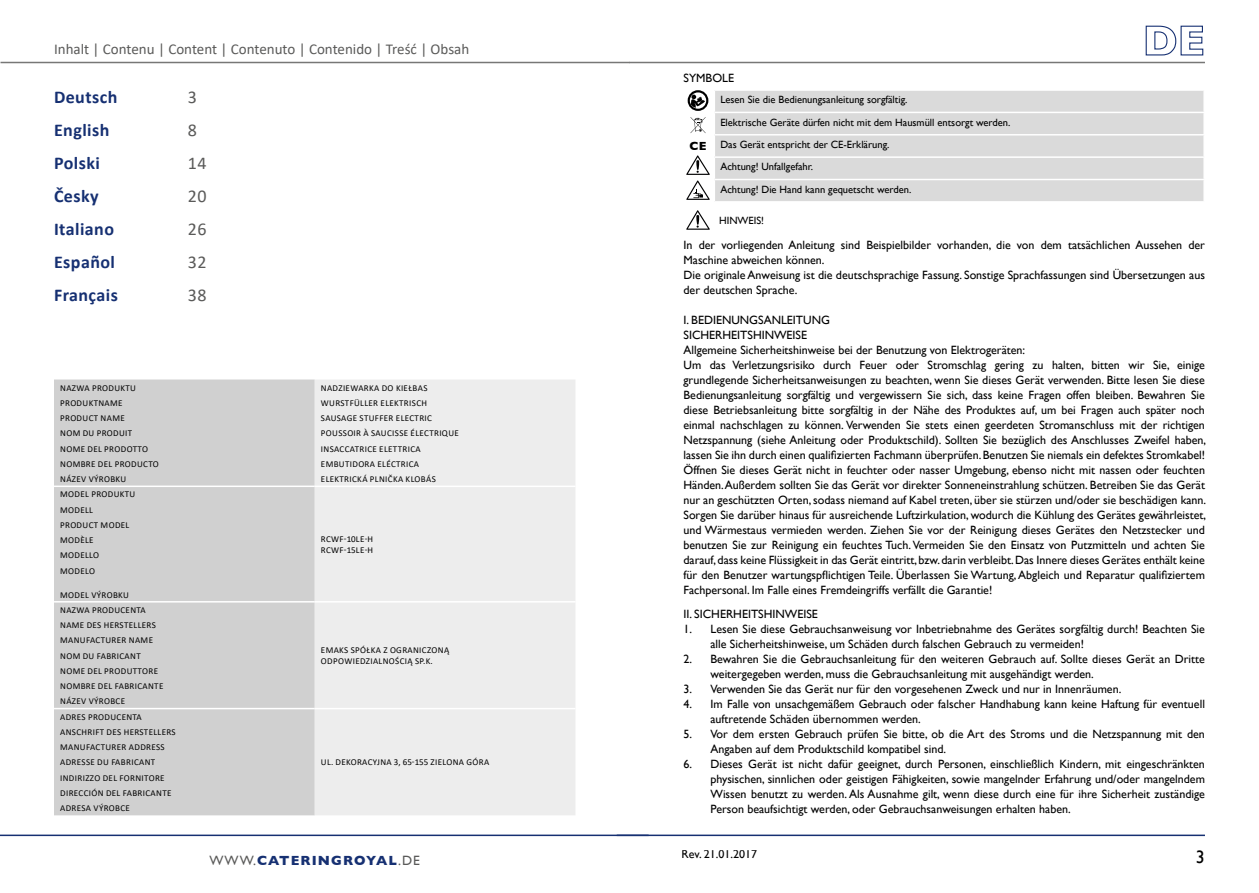
<style>
.page{position:relative;width:1259px;height:893px;background:#fff}
.page>*{position:absolute;margin:0;border:0;box-sizing:border-box;transform-origin:0 0}
.t1{font:700 18px/33px "Calibri";letter-spacing:.025em;color:#163072}
.t2{font:18px/33px "Calibri";letter-spacing:.025em;color:#5a5a59}
.t3{font:18px "Gill Sans";color:#000}
.t4{font:15px "Calibri";color:#5a5a59}
.t5{font:700 13.5px "Gill Sans";letter-spacing:.08em;color:#163072}
.t6{font:12px/15px "Gill Sans";color:#000}
.t7{font:700 12px "Gill Sans";color:#000}
.t8{font:10.5px/22.4px "Gill Sans";color:#000}
.t9{font:9px/15.3px "Calibri";letter-spacing:.04em;color:#000}
.s1{font-weight:400;color:#5a5a59}
</style>
<div class="page">
<hr style="left:0;top:62px;width:630px;height:1px;background:#777776">
<hr style="left:0;top:835px;width:648px;height:1px;background:#163072">
<svg style="left:1145px;top:25px;width:58px;height:31px"></svg>
<hr style="left:629px;top:62px;width:576px;height:1px;background:#777776">
<hr style="left:617px;top:835px;width:588px;height:1px;background:#163072">
<div style="left:715px;top:91px;width:488px;height:110px;background:#dadada"></div>
<hr style="left:714px;top:112px;width:491px;height:1px;background:#fff">
<hr style="left:714px;top:134px;width:491px;height:2px;background:#fff">
<hr style="left:714px;top:156px;width:491px;height:2px;background:#fff">
<hr style="left:714px;top:179px;width:491px;height:1px;background:#fff">
<div style="left:54px;top:379px;width:261px;height:436px;background:#d0d0d0"></div>
<div style="left:315px;top:380px;width:260px;height:435px;background:#ededed"></div>
<hr style="left:54px;top:486px;width:261px;height:1px;background:#fff">
<hr style="left:315px;top:486px;width:260px;height:1px;background:#fff">
<hr style="left:54px;top:601px;width:261px;height:1px;background:#fff">
<hr style="left:54px;top:708px;width:261px;height:1px;background:#fff">
<hr style="left:315px;top:708px;width:260px;height:1px;background:#fff">
<hr style="left:315px;top:601px;width:260px;height:1px;background:#fff">
<svg style="left:686px;top:90px;width:24px;height:110px"></svg>
<svg style="left:686px;top:210px;width:24px;height:20px"></svg>
<p class="t4" style="left:54px;top:38px;width:417px">Inhalt | Contenu | Content | Contenuto | Contenido | Treść | Obsah</p>
<h1 class="t1" style="left:54px;top:80px;width:65px">Deutsch<br>English<br>Polski<br>Česky<br>Italiano<br>Español<br>Français</h1>
<h1 class="t2" style="left:188px;top:80px;width:20px">3<br>8<br>14<br>20<br>26<br>32<br>38</h1>
<p class="t9" style="left:60px;top:380px;width:77px">NAZWA PRODUKTU</p>
<p class="t9" style="left:321px;top:380px;width:108px">NADZIEWARKA DO KIEŁBAS</p>
<p class="t9" style="left:60px;top:395px;width:64px">PRODUKTNAME</p>
<p class="t9" style="left:321px;top:395px;width:108px">WURSTFÜLLER ELEKTRISCH</p>
<p class="t9" style="left:60px;top:410px;width:66px">PRODUCT NAME</p>
<p class="t9" style="left:321px;top:410px;width:113px">SAUSAGE STUFFER ELECTRIC</p>
<p class="t9" style="left:60px;top:425px;width:74px">NOM DU PRODUIT</p>
<p class="t9" style="left:321px;top:425px;width:139px">POUSSOIR À SAUCISSE ÉLECTRIQUE</p>
<p class="t9" style="left:60px;top:441px;width:89px">NOME DEL PRODOTTO</p>
<p class="t9" style="left:321px;top:441px;width:101px">INSACCATRICE ELETTRICA</p>
<p class="t9" style="left:60px;top:456px;width:100px">NOMBRE DEL PRODUCTO</p>
<p class="t9" style="left:321px;top:456px;width:100px">EMBUTIDORA ELÉCTRICA</p>
<p class="t9" style="left:60px;top:471px;width:68px">NÁZEV VÝROBKU</p>
<p class="t9" style="left:321px;top:471px;width:116px">ELEKTRICKÁ PLNIČKA KLOBÁS</p>
<p class="t9" style="left:60px;top:486px;width:77px">MODEL PRODUKTU</p>
<p class="t9" style="left:321px;top:533px;width:54px;line-height:10.8px">RCWF-10LE-H<br>RCWF-15LE-H</p>
<p class="t9" style="left:60px;top:502px;width:71px">MODELL<br>PRODUCT MODEL<br>MODÈLE<br>MODELLO<br>MODELO</p>
<p class="t9" style="left:60px;top:587px;width:87px">MODEL VÝROBKU<br>NAZWA PRODUCENTA</p>
<p class="t9" style="left:60px;top:617px;width:105px">NAME DES HERSTELLERS<br>MANUFACTURER NAME<br>NOM DU FABRICANT<br>NOME DEL PRODUTTORE<br>NOMBRE DEL FABRICANTE<br>NÁZEV VÝROBCE<br>ADRES PRODUCENTA</p>
<p class="t9" style="left:60px;top:724px;width:117px">ANSCHRIFT DES HERSTELLERS<br>MANUFACTURER ADDRESS<br>ADRESSE DU FABRICANT<br>INDIRIZZO DEL FORNITORE<br>DIRECCIÓN DEL FABRICANTE<br>ADRESA VÝROBCE</p>
<p class="t9" style="left:321px;top:645px;width:130px;line-height:10.8px">EMAKS SPÓŁKA Z OGRANICZONĄ<br>ODPOWIEDZIALNOŚCIĄ SP.K.</p>
<p class="t9" style="left:321px;top:754px;width:170px">UL. DEKORACYJNA 3, 65-155 ZIELONA GÓRA</p>
<p class="t5" style="left:209px;top:852px;width:212px"><span class="s1">WWW.</span>CATERINGROYAL<span class="s1">.DE</span></p>
<p class="t6" style="left:683px;top:70px;width:52px">SYMBOLE</p>
<p class="t7" style="left:689px;top:139px;width:18px">CE</p>
<p class="t8" style="left:720px;top:88px;width:292px">Lesen Sie die Bedienungsanleitung sorgfältig.<br>Elektrische Geräte dürfen nicht mit dem Hausmüll entsorgt werden.<br>Das Gerät entspricht der CE-Erklärung.<br>Achtung! Unfallgefahr.<br>Achtung! Die Hand kann gequetscht werden.</p>
<p class="t8" style="left:719px;top:209px;width:46px">HINWEIS!</p>
<p class="t6" style="left:683px;top:237px;width:523px">In der vorliegenden Anleitung sind Beispielbilder vorhanden, die von dem tatsächlichen Aussehen der Maschine abweichen können.<br>Die originale Anweisung ist die deutschsprachige Fassung. Sonstige Sprachfassungen sind Übersetzungen aus der deutschen Sprache.</p>
<p class="t6" style="left:683px;top:312px;width:524px">I. BEDIENUNGSANLEITUNG<br>SICHERHEITSHINWEISE<br>Allgemeine Sicherheitshinweise bei der Benutzung von Elektrogeräten:<br>Um das Verletzungsrisiko durch Feuer oder Stromschlag gering zu halten, bitten wir Sie, einige grundlegende Sicherheitsanweisungen zu beachten, wenn Sie dieses Gerät verwenden. Bitte lesen Sie diese Bedienungsanleitung sorgfältig und vergewissern Sie sich, dass keine Fragen offen bleiben. Bewahren Sie diese Betriebsanleitung bitte sorgfältig in der Nähe des Produktes auf, um bei Fragen auch später noch einmal nachschlagen zu können. Verwenden Sie stets einen geerdeten Stromanschluss mit der richtigen Netzspannung (siehe Anleitung oder Produktschild). Sollten Sie bezüglich des Anschlusses Zweifel haben, lassen Sie ihn durch einen qualifizierten Fachmann überprüfen. Benutzen Sie niemals ein defektes Stromkabel!<br>Öffnen Sie dieses Gerät nicht in feuchter oder nasser Umgebung, ebenso nicht mit nassen oder feuchten Händen. Außerdem sollten Sie das Gerät vor direkter Sonneneinstrahlung schützen. Betreiben Sie das Gerät nur an geschützten Orten, sodass niemand auf Kabel treten, über sie stürzen und/oder sie beschädigen kann.<br>Sorgen Sie darüber hinaus für ausreichende Luftzirkulation, wodurch die Kühlung des Gerätes gewährleistet, und Wärmestaus vermieden werden. Ziehen Sie vor der Reinigung dieses Gerätes den Netzstecker und benutzen Sie zur Reinigung ein feuchtes Tuch. Vermeiden Sie den Einsatz von Putzmitteln und achten Sie darauf, dass keine Flüssigkeit in das Gerät eintritt, bzw. darin verbleibt. Das Innere dieses Gerätes enthält keine für den Benutzer wartungspflichtigen Teile. Überlassen Sie Wartung, Abgleich und Reparatur qualifiziertem Fachpersonal. Im Falle eines Fremdeingriffs verfällt die Garantie!</p>
<p class="t6" style="left:683px;top:606px;width:136px">II. SICHERHEITSHINWEISE</p>
<p class="t6" style="left:710px;top:621px;width:496px;text-indent:-27px">1. Lesen Sie diese Gebrauchsanweisung vor Inbetriebnahme des Gerätes sorgfältig durch! Beachten Sie alle Sicherheitshinweise, um Schäden durch falschen Gebrauch zu vermeiden!</p>
<p class="t6" style="left:710px;top:651px;width:496px;text-indent:-27px">2. Bewahren Sie die Gebrauchsanleitung für den weiteren Gebrauch auf. Sollte dieses Gerät an Dritte weitergegeben werden, muss die Gebrauchsanleitung mit ausgehändigt werden.</p>
<p class="t6" style="left:683px;top:681px;width:439px">3. Verwenden Sie das Gerät nur für den vorgesehenen Zweck und nur in Innenräumen.</p>
<p class="t6" style="left:710px;top:696px;width:496px;text-indent:-27px">4. Im Falle von unsachgemäßem Gebrauch oder falscher Handhabung kann keine Haftung für eventuell auftretende Schäden übernommen werden.</p>
<p class="t6" style="left:710px;top:726px;width:496px;text-indent:-27px">5. Vor dem ersten Gebrauch prüfen Sie bitte, ob die Art des Stroms und die Netzspannung mit den<br>Angaben auf dem Produktschild kompatibel sind.</p>
<p class="t6" style="left:710px;top:756px;width:496px;text-align:justify;text-indent:-27px">6. Dieses Gerät ist nicht dafür geeignet, durch Personen, einschließlich Kindern, mit eingeschränkten physischen, sinnlichen oder geistigen Fähigkeiten, sowie mangelnder Erfahrung und/oder mangelndem Wissen benutzt zu werden. Als Ausnahme gilt, wenn diese durch eine für ihre Sicherheit zuständige Person beaufsichtigt werden, oder Gebrauchsanweisungen erhalten haben.</p>
<p class="t6" style="left:681px;top:847px;width:77px">Rev. 21.01.2017</p>
<h1 class="t3" style="left:1196px;top:846px;width:10px">3</h1>
</div>
